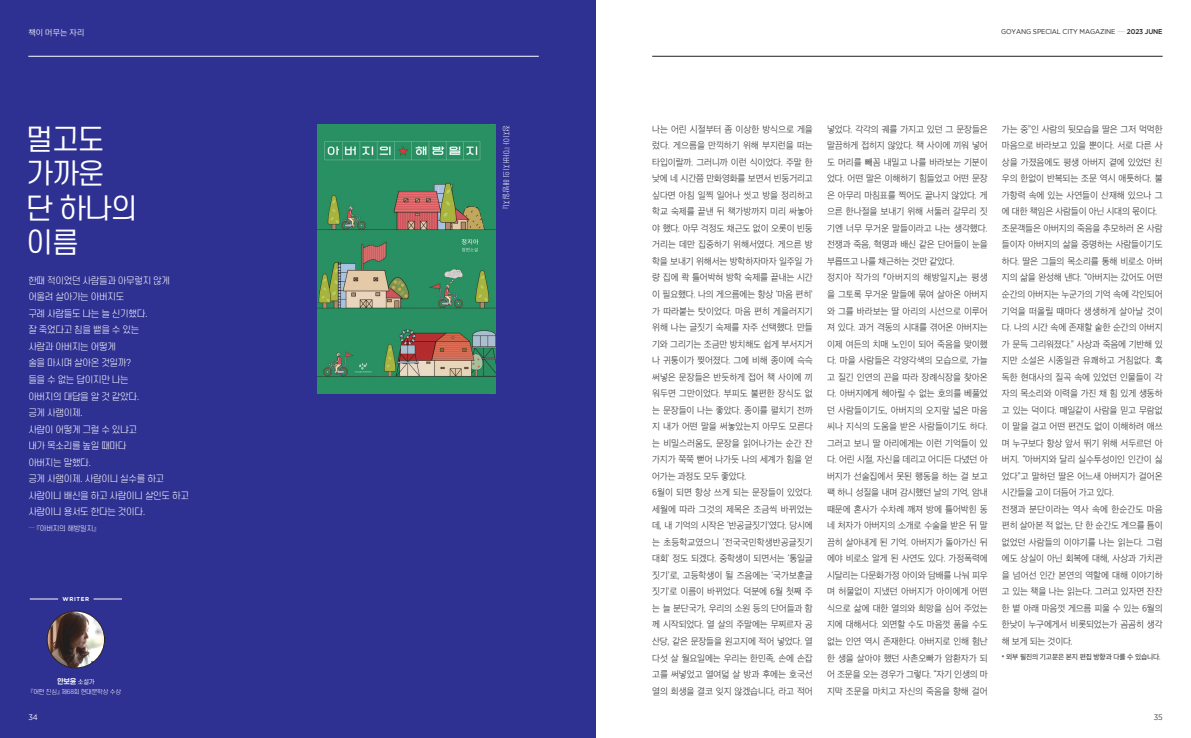
<style>
.page{position:relative;width:1191px;height:738px;background:#fff}
.page>*{position:absolute;margin:0;border:0;box-sizing:border-box;transform-origin:0 0}
.고양_본문{font:28.1px "S Core Dream 4";letter-spacing:-.04em;color:#fff}
.고양_본문-2{font:9px/16.5px "SD Gothic Neoa c Lt";letter-spacing:-.02em;color:#3e3e3f;text-align:justify;scale:.96 1}
.고양_본문-3{font:300 9px "S Core Dream 3";letter-spacing:-.04em;color:#fff}
.고양_꼭지명{font:8px "SD Gothic Neoa c Lt";color:#fff}
.t1{font:8px "Gotham";color:#3e3e3f;scale:.93 1}
.t2{font:8px "Gotham";color:#fff;scale:.93 1}
.t3{font:7px "Gotham";letter-spacing:-.02em;color:#231f20;scale:.93 1}
.고양_본문-4{font:7px "SD Gothic Neoa e Md";letter-spacing:-.02em;color:#3e3e3f;scale:.96 1}
.고양_본문-5{font:300 7px "S Core Dream 3";color:#fff}
.고양_본문-6{font:300 7px "S Core Dream 3";letter-spacing:-.04em;color:#fff}
.t4{font:700 7px "S Core Dream 6";color:#fff}
.t5{font:300 6px "S Core Dream 3";letter-spacing:-.04em;color:#fff}
.t6{font:700 5.6px "Gotham";letter-spacing:.1em;color:#fff}
.s1{font-family:"S Core Dream 1";font-weight:100}
.s2{font-family:"S Core Dream 4";font-weight:400;font-size:6px}
.s3{font-weight:100}
.s4{font-weight:500}
</style>
<div class="page">
<div style="left:0;top:0;width:595px;height:737px;background:#2e3092"></div>
<img style="left:317px;top:124px;width:179px;height:269px">
<hr style="left:652px;top:56px;width:510px;height:1px;background:#231f20">
<hr style="left:28px;top:56px;width:511px;height:1px;background:#fff">
<img style="left:47px;top:612px;width:58px;height:55px">
<div style="left:47px;top:610px;width:58px;height:57px;border:1px solid #231f20;border-radius:50%"></div>
<svg style="left:30px;top:598px;width:28px;height:1px"></svg>
<svg style="left:94px;top:598px;width:28px;height:1px"></svg>
<p class="고양_꼭지명" style="left:28px;top:28px;width:58px">책이 머무는 자리</p>
<p class="고양_본문" style="left:26px;top:119px;width:80px">멀고도</p>
<p class="고양_본문" style="left:26px;top:153px;width:80px">가까운</p>
<p class="고양_본문" style="left:26px;top:188px;width:113px">단 하나의</p>
<p class="고양_본문" style="left:26px;top:222px;width:54px">이름</p>
<p class="고양_본문-3" style="left:28px;top:274px;width:143px">한때 적이었던 사람들과 아무렇지 않게</p>
<p class="고양_본문-3" style="left:28px;top:290px;width:97px">어울려 살아가는 아버지도</p>
<p class="고양_본문-3" style="left:28px;top:307px;width:121px">구례 사람들도 나는 늘 신기했다.</p>
<p class="고양_본문-3" style="left:28px;top:323px;width:112px">잘 죽었다고 침을 뱉을 수 있는</p>
<p class="고양_본문-3" style="left:28px;top:340px;width:89px">사람과 아버지는 어떻게</p>
<p class="고양_본문-3" style="left:28px;top:356px;width:104px">술을 마시며 살아온 것일까?</p>
<p class="고양_본문-3" style="left:28px;top:373px;width:102px">들을 수 없는 답이지만 나는</p>
<p class="고양_본문-3" style="left:28px;top:389px;width:113px">아버지의 대답을 알 것 같았다.</p>
<p class="고양_본문-3" style="left:28px;top:406px;width:56px">긍게 사램이제.</p>
<p class="고양_본문-3" style="left:28px;top:422px;width:110px">사람이 어떻게 그럴 수 있냐고</p>
<p class="고양_본문-3" style="left:28px;top:439px;width:100px">내가 목소리를 높일 때마다</p>
<p class="고양_본문-3" style="left:28px;top:455px;width:64px">아버지는 말했다.</p>
<p class="고양_본문-3" style="left:28px;top:472px;width:137px">긍게 사램이제. 사람이니 실수를 하고</p>
<p class="고양_본문-3" style="left:28px;top:488px;width:162px">사람이니 배신을 하고 사람이니 살인도 하고</p>
<p class="고양_본문-3" style="left:28px;top:505px;width:119px">사람이니 용서도 한다는 것이다.</p>
<p class="고양_본문-6" style="left:28px;top:523px;width:70px"><span class="s1">―</span> 『아버지의 해방일지』</p>
<p class="t6" style="left:63px;top:595px;width:28px">WRITER</p>
<p class="t4" style="left:57px;top:676px;width:39px">안보윤 <span class="s2">소설가</span></p>
<p class="t5" style="left:31px;top:686px;width:92px">『어떤 진심』 제68회 현대문학상 수상</p>
<p class="t2" style="left:28px;top:712px;width:12px">34</p>
<p class="고양_본문-5" style="left:511px;top:124px;width:87px;rotate:90deg">정지아 『아버지의 해방일지』</p>
<p class="t3" style="left:1001px;top:28px;width:175px">GOYANG SPECIAL CITY MAGAZINE <span class="s3">-----</span> <span class="s4">2023 JUNE</span></p>
<p class="고양_본문-2" style="left:652px;top:121px;width:169px">나는 어린 시절부터 좀 이상한 방식으로 게을 렀다. 게으름을 만끽하기 위해 부지런을 떠는 타입이랄까. 그러니까 이런 식이었다. 주말 한 낮에 네 시간쯤 만화영화를 보면서 빈둥거리고 싶다면 아침 일찍 일어나 씻고 방을 정리하고 학교 숙제를 끝낸 뒤 책가방까지 미리 싸놓아 야 했다. 아무 걱정도 채근도 없이 오롯이 빈둥 거리는 데만 집중하기 위해서였다. 게으른 방 학을 보내기 위해서는 방학하자마자 일주일 가 량 집에 콱 틀어박혀 방학 숙제를 끝내는 시간 이 필요했다. 나의 게으름에는 항상 ‘마음 편히’ 가 따라붙는 탓이었다. 마음 편히 게을러지기 위해 나는 글짓기 숙제를 자주 선택했다. 만들 기와 그리기는 조금만 방치해도 쉽게 부서지거 나 귀퉁이가 찢어졌다. 그에 비해 종이에 슥슥 써넣은 문장들은 반듯하게 접어 책 사이에 끼 워두면 그만이었다. 부피도 불편한 장식도 없 는 문장들이 나는 좋았다. 종이를 펼치기 전까 지 내가 어떤 말을 써놓았는지 아무도 모른다 는 비밀스러움도, 문장을 읽어나가는 순간 잔 가지가 쭉쭉 뻗어 나가듯 나의 세계가 힘을 얻 어가는 과정도 모두 좋았다.</p>
<p class="고양_본문-2" style="left:652px;top:484px;width:169px">6월이 되면 항상 쓰게 되는 문장들이 있었다. 세월에 따라 그것의 제목은 조금씩 바뀌었는 데, 내 기억의 시작은 ‘반공글짓기’였다. 당시에 는 초등학교였으니 ‘전국국민학생반공글짓기 대회’ 정도 되겠다. 중학생이 되면서는 ‘통일글 짓기’로, 고등학생이 될 즈음에는 ‘국가보훈글 짓기’로 이름이 바뀌었다. 덕분에 6월 첫째 주 는 늘 분단국가, 우리의 소원 등의 단어들과 함 께 시작되었다. 열 살의 주말에는 무찌르자 공 산당, 같은 문장들을 원고지에 적어 넣었다. 열 다섯 살 월요일에는 우리는 한민족, 손에 손잡 고를 써넣었고 열여덟 살 방과 후에는 호국선 열의 희생을 결코 잊지 않겠습니다, 라고 적어</p>
<p class="고양_본문-2" style="left:827px;top:121px;width:169px">넣었다. 각각의 궤를 가지고 있던 그 문장들은 말끔하게 접히지 않았다. 책 사이에 끼워 넣어 도 머리를 빼꼼 내밀고 나를 바라보는 기분이 었다. 어떤 말은 이해하기 힘들었고 어떤 문장 은 아무리 마침표를 찍어도 끝나지 않았다. 게 으른 한나절을 보내기 위해 서둘러 갈무리 짓 기엔 너무 무거운 말들이라고 나는 생각했다. 전쟁과 죽음, 혁명과 배신 같은 단어들이 눈을 부릅뜨고 나를 채근하는 것만 같았다.</p>
<p class="고양_본문-2" style="left:827px;top:269px;width:169px">정지아 작가의 『아버지의 해방일지』는 평생 을 그토록 무거운 말들에 묶여 살아온 아버지 와 그를 바라보는 딸 아리의 시선으로 이루어 져 있다. 과거 격동의 시대를 겪어온 아버지는 이제 여든의 치매 노인이 되어 죽음을 맞이했 다. 마을 사람들은 각양각색의 모습으로, 가늘 고 질긴 인연의 끈을 따라 장례식장을 찾아온 다. 아버지에게 헤아릴 수 없는 호의를 베풀었 던 사람들이기도, 아버지의 오지랖 넓은 마음 씨나 지식의 도움을 받은 사람들이기도 하다. 그러고 보니 딸 아리에게는 이런 기억들이 있 다. 어린 시절, 자신을 데리고 어디든 다녔던 아 버지가 선술집에서 못된 행동을 하는 걸 보고 팩 하니 성질을 내며 감시했던 날의 기억, 암내 때문에 혼사가 수차례 깨져 방에 틀어박힌 동 네 처자가 아버지의 소개로 수술을 받은 뒤 말 끔히 살아내게 된 기억. 아버지가 돌아가신 뒤 에야 비로소 알게 된 사연도 있다. 가정폭력에 시달리는 다문화가정 아이와 담배를 나눠 피우 며 허물없이 지냈던 아버지가 아이에게 어떤 식으로 삶에 대한 열의와 희망을 심어 주었는 지에 대해서다. 외면할 수도 마음껏 품을 수도 없는 인연 역시 존재한다. 아버지로 인해 험난 한 생을 살아야 했던 사촌오빠가 암환자가 되 어 조문을 오는 경우가 그렇다. “자기 인생의 마 지막 조문을 마치고 자신의 죽음을 향해 걸어</p>
<p class="고양_본문-2" style="left:1002px;top:121px;width:169px">가는 중”인 사람의 뒷모습을 딸은 그저 먹먹한 마음으로 바라보고 있을 뿐이다. 서로 다른 사 상을 가졌음에도 평생 아버지 곁에 있었던 친 우의 한없이 반복되는 조문 역시 애틋하다. 불 가항력 속에 있는 사연들이 산재해 있으나 그 에 대한 책임은 사람들이 아닌 시대의 몫이다.</p>
<p class="고양_본문-2" style="left:1002px;top:220px;width:169px">조문객들은 아버지의 죽음을 추모하러 온 사람 들이자 아버지의 삶을 증명하는 사람들이기도 하다. 딸은 그들의 목소리를 통해 비로소 아버 지의 삶을 완성해 낸다. “아버지는 갔어도 어떤 순간의 아버지는 누군가의 기억 속에 각인되어 기억을 떠올릴 때마다 생생하게 살아날 것이 다. 나의 시간 속에 존재할 숱한 순간의 아버지 가 문득 그리워졌다.” 사상과 죽음에 기반해 있 지만 소설은 시종일관 유쾌하고 거침없다. 혹 독한 현대사의 질곡 속에 있었던 인물들이 각 자의 목소리와 이력을 가진 채 힘 있게 생동하 고 있는 덕이다. 매일같이 사람을 믿고 무람없 이 말을 걸고 어떤 편견도 없이 이해하려 애쓰 며 누구보다 항상 앞서 뛰기 위해 서두르던 아 버지. “아버지와 달리 실수투성이인 인간이 싫 었다”고 말하던 딸은 어느새 아버지가 걸어온 시간들을 고이 더듬어 가고 있다.</p>
<p class="고양_본문-2" style="left:1002px;top:500px;width:169px">전쟁과 분단이라는 역사 속에 한순간도 마음 편히 살아본 적 없는, 단 한 순간도 게으를 틈이 없었던 사람들의 이야기를 나는 읽는다. 그럼 에도 상실이 아닌 회복에 대해, 사상과 가치관 을 넘어선 인간 본연의 역할에 대해 이야기하 고 있는 책을 나는 읽는다. 그러고 있자면 잔잔 한 볕 아래 마음껏 게으름 피울 수 있는 6월의 한낮이 누구에게서 비롯되었는가 곰곰히 생각 해 보게 되는 것이다.</p>
<p class="고양_본문-4" style="left:1002px;top:652px;width:167px">* 외부 필진의 기고문은 본지 편집 방향과 다를 수 있습니다.</p>
<p class="t1" style="left:1153px;top:712px;width:11px">35</p>
</div>
